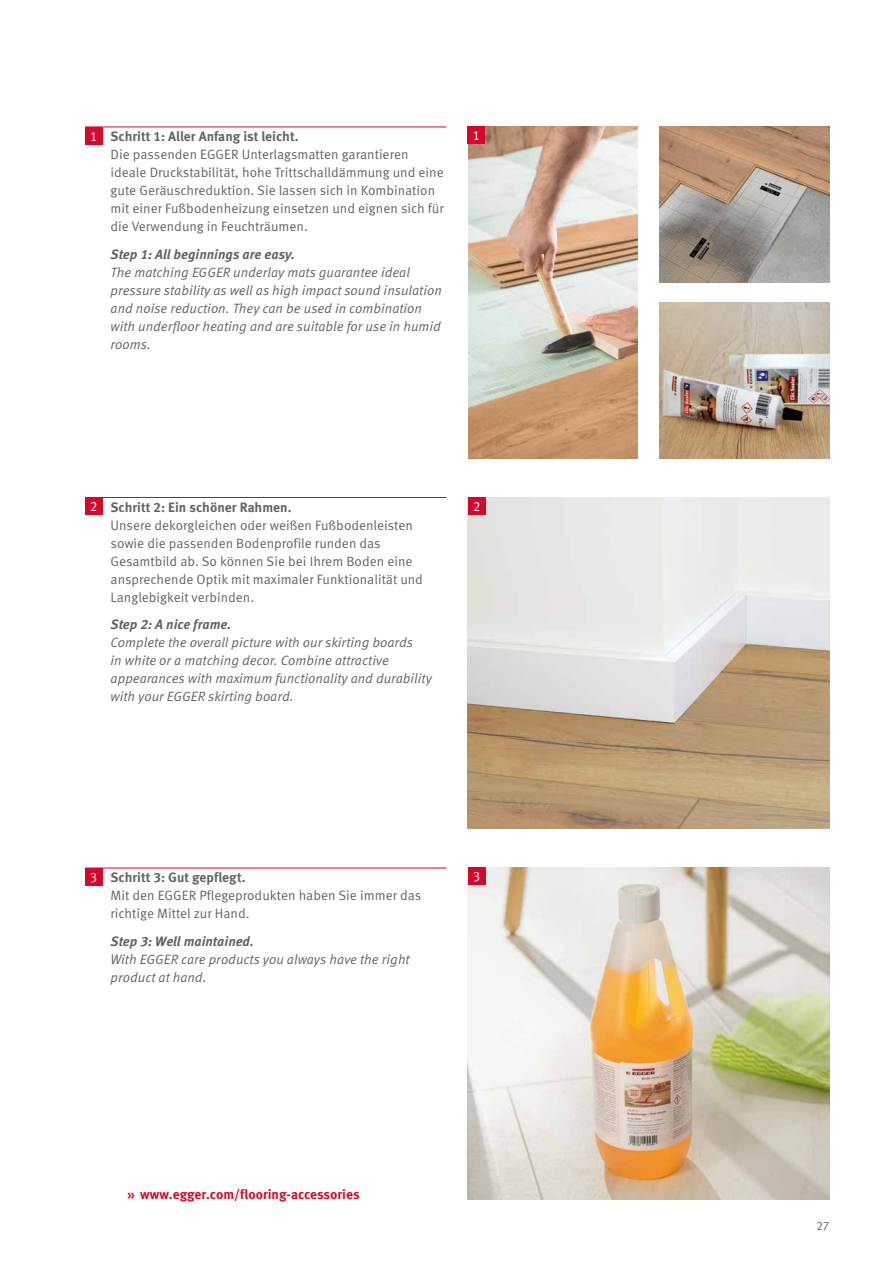
<style>
.page{position:relative;width:893px;height:1263px;background:#fff}
.page>*{position:absolute;margin:0;border:0;box-sizing:border-box;transform-origin:0 0}
.t1{font:13.5px/18px "Meta Pro";color:#636362}
.t2{font:italic 13.5px/18px "Meta Pro";color:#636362}
.t3{font:italic 700 13.5px "Meta Pro";color:#636362}
.t4{font:700 13.5px "Meta Pro";color:#d4082c}
.t5{font:13.5px "Meta Pro";color:#fff}
.t6{font:12px "Meta Pro";color:#636362}
.s1{color:#fff}
.s2{font-weight:700}
</style>
<div class="page">
<img style="left:659px;top:127px;width:170px;height:156px">
<img style="left:468px;top:127px;width:170px;height:331px">
<img style="left:468px;top:497px;width:361px;height:332px">
<img style="left:468px;top:868px;width:361px;height:331px">
<img style="left:659px;top:302px;width:170px;height:156px">
<hr style="left:102px;top:127px;width:344px;height:1px;background:#d4082c">
<div style="left:85px;top:127px;width:17px;height:17px;background:#d4082c"></div>
<svg style="left:85px;top:497px;width:17px;height:1px"></svg>
<hr style="left:102px;top:497px;width:344px;height:1px;background:#d4082c">
<div style="left:85px;top:498px;width:17px;height:17px;background:#d4082c"></div>
<hr style="left:102px;top:868px;width:344px;height:1px;background:#d4082c">
<div style="left:85px;top:868px;width:17px;height:17px;background:#d4082c"></div>
<div style="left:468px;top:127px;width:17px;height:17px;background:#d4082c"></div>
<div style="left:468px;top:497px;width:17px;height:17px;background:#d4082c"></div>
<div style="left:468px;top:868px;width:17px;height:17px;background:#d4082c"></div>
<p class="t1" style="left:111px;top:128px;width:335px;text-indent:-21px"><span class="s1">1</span> <span class="s2">Schritt 1: Aller Anfang ist leicht.<br></span>Die passenden EGGER Unterlagsmatten garantieren ideale Druckstabilität, hohe Trittschalldämmung und eine gute Geräuschreduktion. Sie lassen sich in Kombination mit einer Fußbodenheizung einsetzen und eignen sich für die Verwendung in Feuchträumen.</p>
<p class="t3" style="left:111px;top:243px;width:186px">Step 1: All beginnings are easy.</p>
<p class="t2" style="left:111px;top:264px;width:333px">The matching EGGER underlay mats guarantee ideal pressure stability as well as high impact sound insulation and noise reduction. They can be used in combination with underfloor heating and are suitable for use in humid rooms.</p>
<p class="t5" style="left:472px;top:127px;width:9px">1</p>
<p class="t1" style="left:111px;top:498px;width:314px;text-indent:-21px"><span class="s1">2</span> <span class="s2">Schritt 2: Ein schöner Rahmen.<br></span>Unsere dekorgleichen oder weißen Fußbodenleisten sowie die passenden Bodenprofile runden das Gesamtbild ab. So können Sie bei Ihrem Boden eine ansprechende Optik mit maximaler Funktionalität und Langlebigkeit verbinden.</p>
<p class="t3" style="left:111px;top:614px;width:122px">Step 2: A nice frame.</p>
<p class="t2" style="left:111px;top:634px;width:323px">Complete the overall picture with our skirting boards<br>in white or a matching decor. Combine attractive appearances with maximum functionality and durability with your EGGER skirting board.</p>
<p class="t5" style="left:473px;top:498px;width:9px">2</p>
<p class="t1" style="left:111px;top:869px;width:312px;text-indent:-21px"><span class="s1">3</span> <span class="s2">Schritt 3: Gut gepflegt.<br></span>Mit den EGGER Pflegeprodukten haben Sie immer das richtige Mittel zur Hand.</p>
<p class="t3" style="left:111px;top:930px;width:145px">Step 3: Well maintained.</p>
<p class="t2" style="left:111px;top:951px;width:301px">With EGGER care products you always have the right product at hand.</p>
<p class="t5" style="left:473px;top:868px;width:9px">3</p>
<p class="t4" style="left:128px;top:1184px;width:234px">» www.egger.com/flooring-accessories</p>
<p class="t6" style="left:817px;top:1218px;width:14px">27</p>
</div>
